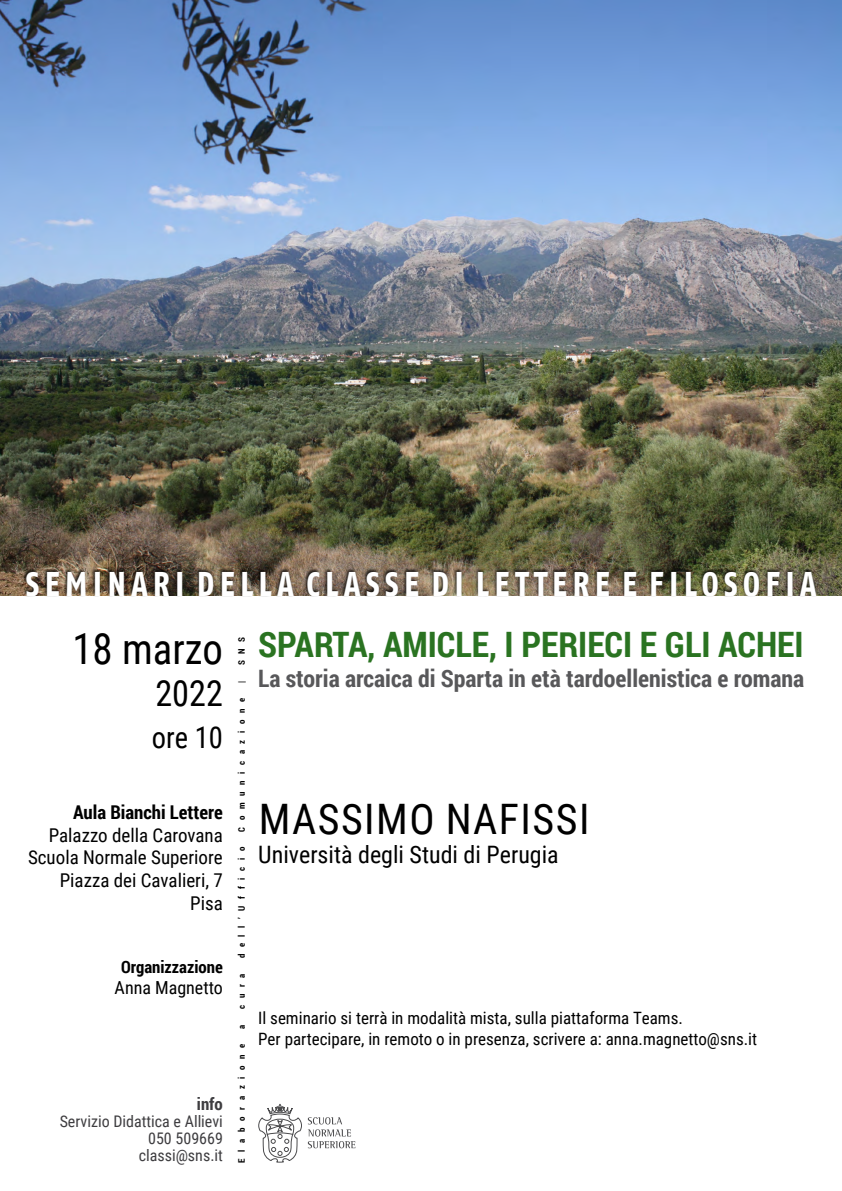
<style>
.page{position:relative;width:842px;height:1191px;background:#fff}
.page>*{position:absolute;margin:0;border:0;box-sizing:border-box;transform-origin:0 0}
.t1{font:43px "Roboto Condensed";color:#000;scale:.95 1}
.t2{font:42px "Roboto Condensed";letter-spacing:.035em;color:#000}
.t3{font:36px "Roboto Condensed";color:#000;scale:.95 1}
.t4{font:700 35px "Roboto Condensed";color:#2a7321}
.t5{font:34.2px "Fago No Extra Bold Caps";letter-spacing:.18em;color:#fff;scale:.83 1}
.t6{font:30px "Roboto Condensed";color:#000;scale:.95 1}
.t7{font:700 24px "Roboto Condensed";color:#58585a}
.t8{font:24px "Roboto Condensed";color:#000}
.t9{font:19px/22.8px "Roboto Condensed";color:#000;text-align:right}
.t10{font:700 19px "Roboto Condensed";color:#000}
.t11{font:18px "Roboto Condensed";color:#000}
.t12{font:17px/20.4px "Roboto Condensed";color:#000}
.t13{font:700 17px "Roboto Condensed";color:#000}
.t14{font:700 17px "Roboto Condensed";color:#3e3d40}
.t15{font:16px/17px "Roboto Condensed";color:#3e3d40;text-align:right}
.t16{font:700 9px "Roboto Condensed";letter-spacing:.74em;color:#000}
</style>
<div class="page">
<svg style="left:258px;top:1104px;width:97px;height:58px"></svg>
<img style="left:0;top:0;width:842px;height:595px">
<div style="left:22px;top:567px;width:796px;height:29px;background:#000;opacity:.83"></div>
<h3 class="t5" style="left:26px;top:563px;width:955px">SEMINARI DELLA CLASSE DI LETTERE E FILOSOFIA</h3>
<h1 class="t1" style="left:72px;top:618px;width:160px">18 marzo</h1>
<h3 class="t3" style="left:155px;top:668px;width:73px">2022</h3>
<h3 class="t6" style="left:152px;top:716px;width:76px">ore 10</h3>
<p class="t10" style="left:73px;top:798px;width:151px">Aula Bianchi Lettere</p>
<p class="t9" style="left:28px;top:822px;width:196px">Palazzo della Carovana<br>Scuola Normale Superiore<br>Piazza dei Cavalieri, 7<br>Pisa</p>
<p class="t13" style="left:121px;top:954px;width:103px">Organizzazione</p>
<p class="t11" style="left:115px;top:975px;width:110px">Anna Magnetto</p>
<p class="t14" style="left:197px;top:1092px;width:28px">info</p>
<p class="t15" style="left:60px;top:1112px;width:165px">Servizio Didattica e Allievi<br>050 509669<br>classi@sns.it</p>
<p class="t16" style="left:235px;top:665px;width:30px;rotate:-90deg">SNS</p>
<p class="t16" style="left:235px;top:683px;width:4px;rotate:-90deg">|</p>
<p class="t16" style="left:235px;top:831px;width:135px;rotate:-90deg">Comunicazione</p>
<p class="t16" style="left:235px;top:958px;width:113px;rotate:-90deg">dell’Ufficio</p>
<p class="t16" style="left:235px;top:1009px;width:37px;rotate:-90deg">cura</p>
<p class="t16" style="left:235px;top:1028px;width:6px;rotate:-90deg">a</p>
<p class="t16" style="left:235px;top:1162px;width:120px;rotate:-90deg">Elaborazione</p>
<h3 class="t4" style="left:258px;top:620px;width:547px">SPARTA, AMICLE, I PERIECI E GLI ACHEI</h3>
<h3 class="t7" style="left:258px;top:661px;width:547px">La storia arcaica di Sparta in età tardoellenistica e romana</h3>
<h2 class="t2" style="left:259px;top:790px;width:332px">MASSIMO NAFISSI</h2>
<h3 class="t8" style="left:258px;top:837px;width:302px">Università degli Studi di Perugia</h3>
<p class="t12" style="left:258px;top:1007px;width:500px">Il seminario si terrà in modalità mista, sulla piattaforma Teams.<br>Per partecipare, in remoto o in presenza, scrivere a: anna.magnetto@sns.it</p>
</div>
